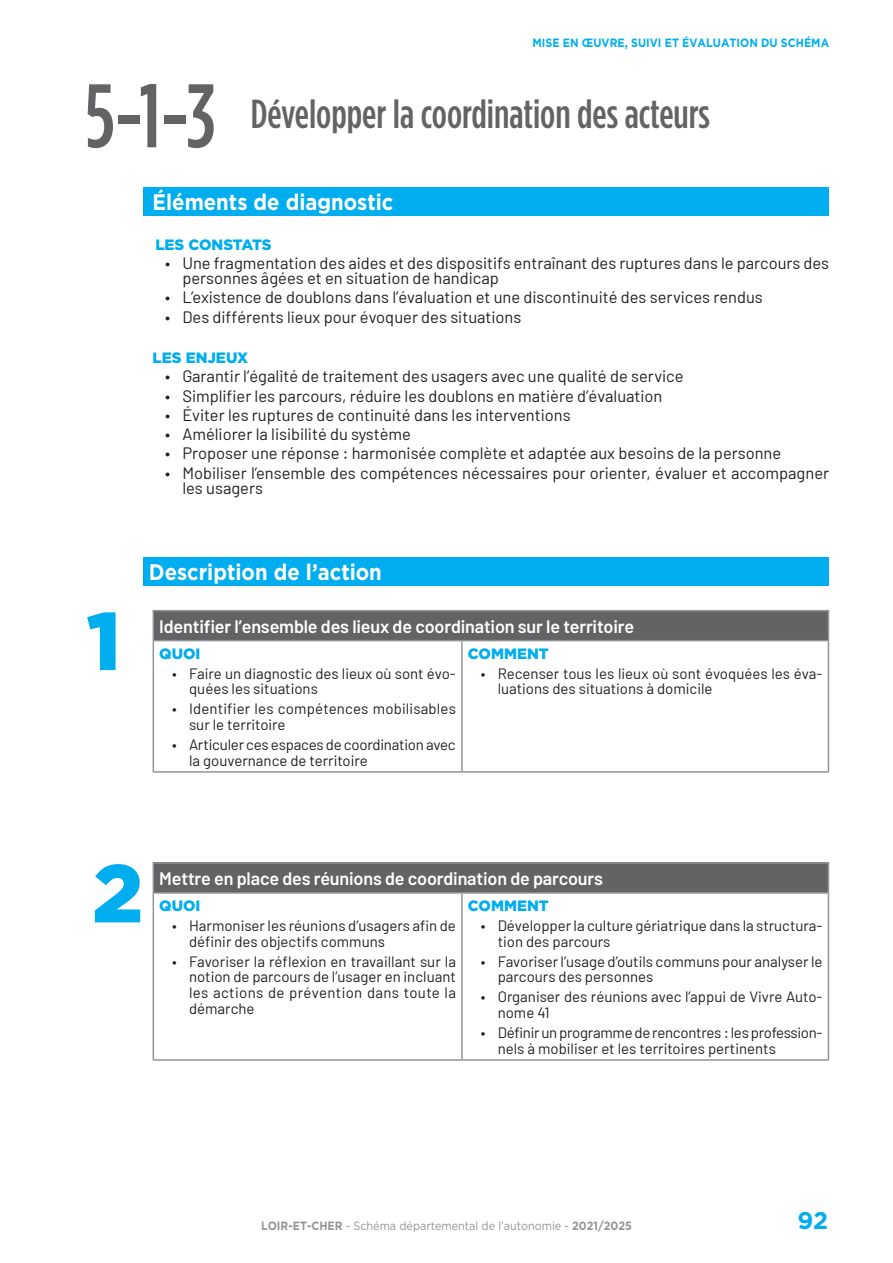
<style>
.page{position:relative;width:893px;height:1263px;background:#fff}
.page>*{position:absolute;margin:0;border:0;box-sizing:border-box;transform-origin:0 0}
.t1{font:500 90px "Gotham Condensed";color:#636366}
.t2{font:900 81.9px "Gotham";color:#00aeef}
.t3{font:500 40.5px "Gotham Condensed";color:#636366}
.t4{font:700 24px "Gotham";color:#00aeef}
.t5{font:700 22.5px "Gotham";color:#fff;scale:.9 1}
.t6{font:600 18px "Barlow";letter-spacing:-.01em;color:#fff}
.t7{font:16.5px/15px "Barlow";color:#231f20}
.t8{font:15px/15.8px "Barlow";color:#231f20}
.t9{font:15px/15.8px "Barlow";letter-spacing:-.02em;color:#231f20}
.t10{font:900 15px "Gotham";color:#00aeef}
.t11{font:12px "Gotham";color:#939598;scale:.9 1}
.t12{font:700 12px "Gotham";color:#00aeef;scale:.9 1}
.s1{font-weight:700}
</style>
<div class="page">
<div style="left:143px;top:187px;width:685px;height:28px;background:#00aeef"></div>
<div style="left:153px;top:611px;width:675px;height:30px;background:#636366"></div>
<svg style="left:154px;top:641px;width:674px;height:130px"></svg>
<hr style="left:153px;top:610px;width:309px;height:1px;background:#939598">
<svg style="left:153px;top:611px;width:1px;height:29px"></svg>
<hr style="left:462px;top:610px;width:367px;height:1px;background:#939598">
<svg style="left:828px;top:611px;width:1px;height:29px"></svg>
<hr style="left:153px;top:640px;width:309px;height:1px;background:#939598">
<hr style="left:153px;top:641px;width:1px;height:130px;background:#939598">
<hr style="left:462px;top:640px;width:367px;height:1px;background:#939598">
<hr style="left:461px;top:641px;width:2px;height:130px;background:#939598">
<hr style="left:828px;top:641px;width:1px;height:130px;background:#939598">
<hr style="left:153px;top:771px;width:309px;height:2px;background:#939598">
<hr style="left:462px;top:771px;width:367px;height:2px;background:#939598">
<div style="left:153px;top:863px;width:675px;height:30px;background:#636366"></div>
<hr style="left:153px;top:862px;width:309px;height:2px;background:#939598">
<svg style="left:153px;top:864px;width:1px;height:28px"></svg>
<hr style="left:462px;top:862px;width:367px;height:2px;background:#939598">
<svg style="left:828px;top:864px;width:1px;height:28px"></svg>
<hr style="left:153px;top:892px;width:309px;height:2px;background:#939598">
<hr style="left:153px;top:894px;width:1px;height:165px;background:#939598">
<hr style="left:462px;top:892px;width:367px;height:2px;background:#939598">
<hr style="left:461px;top:894px;width:2px;height:165px;background:#939598">
<hr style="left:828px;top:894px;width:1px;height:165px;background:#939598">
<hr style="left:153px;top:1059px;width:309px;height:2px;background:#939598">
<hr style="left:462px;top:1059px;width:367px;height:2px;background:#939598">
<div style="left:143px;top:558px;width:685px;height:28px;background:#00aeef"></div>
<h1 class="t1" style="left:85px;top:64px;width:132px">5-1-3</h1>
<p class="t12" style="left:532px;top:35px;width:331px">MISE EN ŒUVRE, SUIVI ET ÉVALUATION DU SCHÉMA</p>
<h3 class="t3" style="left:251px;top:90px;width:461px">Développer la coordination des acteurs</h3>
<h3 class="t5" style="left:153px;top:187px;width:269px">Éléments de diagnostic</h3>
<p class="t10" style="left:155px;top:234px;width:118px">LES CONSTATS</p>
<p class="t7" style="left:182px;top:255px;width:648px;text-indent:-17px">• Une fragmentation des aides et des dispositifs entraînant des ruptures dans le parcours des personnes âgées et en situation de handicap</p>
<p class="t7" style="left:165px;top:289px;width:599px">• L’existence de doublons dans l’évaluation et une discontinuité des services rendus</p>
<p class="t7" style="left:165px;top:309px;width:358px">• Des différents lieux pour évoquer des situations</p>
<p class="t10" style="left:153px;top:347px;width:97px">LES ENJEUX</p>
<p class="t7" style="left:165px;top:368px;width:520px">• Garantir l’égalité de traitement des usagers avec une qualité de service</p>
<p class="t7" style="left:165px;top:388px;width:499px">• Simplifier les parcours, réduire les doublons en matière d’évaluation</p>
<p class="t7" style="left:165px;top:407px;width:407px">• Éviter les ruptures de continuité dans les interventions</p>
<p class="t7" style="left:165px;top:426px;width:247px">• Améliorer la lisibilité du système</p>
<p class="t7" style="left:165px;top:445px;width:617px">• Proposer une réponse : harmonisée complète et adaptée aux besoins de la personne</p>
<p class="t7" style="left:182px;top:465px;width:648px;text-indent:-17px">• Mobiliser l’ensemble des compétences nécessaires pour orienter, évaluer et accompagner les usagers</p>
<h3 class="t5" style="left:149px;top:557px;width:260px">Description de l’action</h3>
<h2 class="t2" style="left:87px;top:585px;width:36px">1</h2>
<p class="t6" style="left:159px;top:615px;width:476px">Identifier l’ensemble des lieux de coordination sur le territoire</p>
<p class="t10" style="left:468px;top:643px;width:82px">COMMENT</p>
<p class="t8" style="left:498px;top:665px;width:326px;text-indent:-17px">• Recenser tous les lieux où sont évoquées les éva&shy;luations des situations à domicile</p>
<p class="t10" style="left:159px;top:643px;width:43px">QUOI</p>
<p class="t8" style="left:189px;top:665px;width:268px;text-indent:-17px">• Faire un diagnostic des lieux où sont évo&shy;quées les situations</p>
<p class="t8" style="left:189px;top:701px;width:268px;text-indent:-17px">• Identifier les compétences mobilisables sur le territoire</p>
<p class="t8" style="left:189px;top:736px;width:268px;text-indent:-17px">• Articuler ces espaces de coordination avec la gouvernance de territoire</p>
<h2 class="t2" style="left:92px;top:837px;width:53px">2</h2>
<p class="t6" style="left:159px;top:868px;width:445px">Mettre en place des réunions de coordination de parcours</p>
<p class="t10" style="left:159px;top:895px;width:43px">QUOI</p>
<p class="t8" style="left:189px;top:917px;width:268px;text-indent:-17px">• Harmoniser les réunions d’usagers afin de définir des objectifs communs</p>
<p class="t8" style="left:189px;top:953px;width:268px;text-align:justify;text-indent:-17px">• Favoriser la réflexion en travaillant sur la notion de parcours de l’usager en incluant les actions de prévention dans toute la démarche</p>
<p class="t10" style="left:468px;top:895px;width:82px">COMMENT</p>
<p class="t8" style="left:498px;top:917px;width:326px;text-indent:-17px">• Développer la culture gériatrique dans la structura&shy;tion des parcours</p>
<p class="t8" style="left:498px;top:953px;width:326px;text-indent:-17px">• Favoriser l’usage d’outils communs pour analyser le parcours des personnes</p>
<p class="t8" style="left:498px;top:989px;width:326px;text-indent:-17px">• Organiser des réunions avec l’appui de Vivre Auto&shy;nome 41</p>
<p class="t9" style="left:498px;top:1024px;width:326px;text-indent:-17px">• Définir un programme de rencontres : les profession&shy;nels à mobiliser et les territoires pertinents</p>
<p class="t11" style="left:261px;top:1218px;width:414px"><span class="s1">LOIR-ET-CHER</span> - Schéma départemental de l’autonomie - <span class="s1">2021/2025</span></p>
<h3 class="t4" style="left:797px;top:1204px;width:32px">92</h3>
</div>
